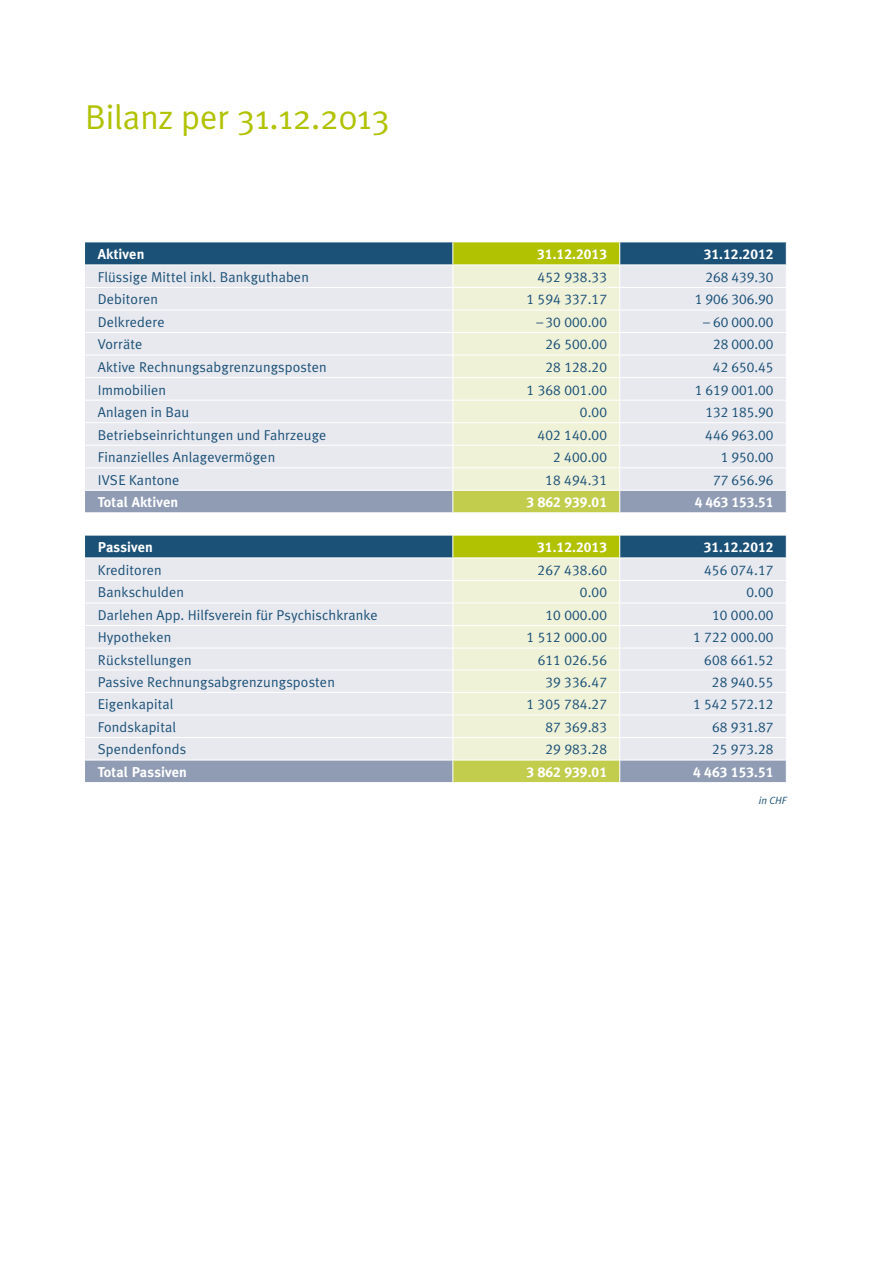
<style>
.page{position:relative;width:893px;height:1263px;background:#fff}
.page>*{position:absolute;margin:0;border:0;box-sizing:border-box;transform-origin:0 0}
.t1{font:34.5px "Meta Plus Normal";color:#b0c201}
.t2{font:14.25px "Meta Plus Normal";letter-spacing:.01em;color:#1b5177}
.t3{font:14.25px "Meta Plus Normal Caps";letter-spacing:.01em;color:#1b5177}
.t4{font:14.25px "Meta Plus Bold Caps";letter-spacing:.01em;color:#fff}
.t5{font:700 14.25px "Meta Plus";letter-spacing:.01em;color:#fff}
.t6{font:italic 10.5px "Meta Plus Normal";color:#1b5177}
</style>
<div class="page">
<svg style="left:85px;top:242px;width:702px;height:540px;background:#d7ddd9"></svg>
<h1 class="t1" style="left:85px;top:97px;width:306px">Bilanz per 31.12.2013</h1>
<p class="t5" style="left:98px;top:246px;width:48px">Aktiven</p>
<p class="t4" style="left:537px;top:246px;width:71px">31.12.2013</p>
<p class="t4" style="left:704px;top:246px;width:71px">31.12.2012</p>
<p class="t2" style="left:98px;top:269px;width:213px">Flüssige Mittel inkl. Bankguthaben</p>
<p class="t3" style="left:538px;top:269px;width:71px">452 938.33</p>
<p class="t3" style="left:705px;top:269px;width:70px">268 439.30</p>
<p class="t2" style="left:98px;top:291px;width:62px">Debitoren</p>
<p class="t3" style="left:526px;top:291px;width:82px">1 594 337.17</p>
<p class="t3" style="left:695px;top:291px;width:80px">1 906 306.90</p>
<p class="t2" style="left:98px;top:314px;width:68px">Delkredere</p>
<p class="t3" style="left:537px;top:314px;width:72px">– 30 000.00</p>
<p class="t3" style="left:703px;top:314px;width:72px">– 60 000.00</p>
<p class="t2" style="left:98px;top:336px;width:46px">Vorräte</p>
<p class="t3" style="left:545px;top:336px;width:63px">26 500.00</p>
<p class="t3" style="left:713px;top:336px;width:62px">28 000.00</p>
<p class="t2" style="left:98px;top:359px;width:231px">Aktive Rechnungsabgrenzungsposten</p>
<p class="t3" style="left:545px;top:359px;width:63px">28 128.20</p>
<p class="t3" style="left:713px;top:359px;width:62px">42 650.45</p>
<p class="t2" style="left:98px;top:381px;width:70px">Immobilien</p>
<p class="t3" style="left:527px;top:381px;width:82px">1 368 001.00</p>
<p class="t3" style="left:695px;top:381px;width:80px">1 619 001.00</p>
<p class="t2" style="left:98px;top:404px;width:93px">Anlagen in Bau</p>
<p class="t3" style="left:580px;top:404px;width:29px">0.00</p>
<p class="t3" style="left:706px;top:404px;width:69px">132 185.90</p>
<p class="t2" style="left:98px;top:426px;width:230px">Betriebseinrichtungen und Fahrzeuge</p>
<p class="t3" style="left:537px;top:426px;width:71px">402 140.00</p>
<p class="t3" style="left:705px;top:426px;width:70px">446 963.00</p>
<p class="t2" style="left:98px;top:449px;width:179px">Finanzielles Anlagevermögen</p>
<p class="t3" style="left:553px;top:449px;width:55px">2 400.00</p>
<p class="t3" style="left:721px;top:449px;width:54px">1 950.00</p>
<p class="t2" style="left:98px;top:471px;width:83px">IVSE Kantone</p>
<p class="t3" style="left:545px;top:471px;width:63px">18 494.31</p>
<p class="t3" style="left:713px;top:471px;width:62px">77 656.96</p>
<p class="t5" style="left:98px;top:494px;width:82px">Total Aktiven</p>
<p class="t4" style="left:527px;top:494px;width:82px">3 862 939.01</p>
<p class="t4" style="left:695px;top:494px;width:80px">4 463 153.51</p>
<p class="t5" style="left:98px;top:539px;width:57px">Passiven</p>
<p class="t4" style="left:537px;top:539px;width:71px">31.12.2013</p>
<p class="t4" style="left:704px;top:539px;width:71px">31.12.2012</p>
<p class="t2" style="left:98px;top:562px;width:65px">Kreditoren</p>
<p class="t3" style="left:538px;top:562px;width:71px">267 438.60</p>
<p class="t3" style="left:704px;top:562px;width:71px">456 074.17</p>
<p class="t2" style="left:98px;top:584px;width:88px">Bankschulden</p>
<p class="t3" style="left:580px;top:584px;width:29px">0.00</p>
<p class="t3" style="left:746px;top:584px;width:29px">0.00</p>
<p class="t2" style="left:98px;top:607px;width:282px">Darlehen App. Hilfsverein für Psychischkranke</p>
<p class="t3" style="left:545px;top:607px;width:63px">10 000.00</p>
<p class="t3" style="left:712px;top:607px;width:63px">10 000.00</p>
<p class="t2" style="left:98px;top:629px;width:75px">Hypotheken</p>
<p class="t3" style="left:527px;top:629px;width:82px">1 512 000.00</p>
<p class="t3" style="left:693px;top:629px;width:82px">1 722 000.00</p>
<p class="t2" style="left:98px;top:651px;width:95px">Rückstellungen</p>
<p class="t3" style="left:538px;top:651px;width:71px">611 026.56</p>
<p class="t3" style="left:704px;top:651px;width:71px">608 661.52</p>
<p class="t2" style="left:98px;top:674px;width:239px">Passive Rechnungsabgrenzungsposten</p>
<p class="t3" style="left:545px;top:674px;width:63px">39 336.47</p>
<p class="t3" style="left:712px;top:674px;width:63px">28 940.55</p>
<p class="t2" style="left:98px;top:696px;width:77px">Eigenkapital</p>
<p class="t3" style="left:526px;top:696px;width:82px">1 305 784.27</p>
<p class="t3" style="left:693px;top:696px;width:82px">1 542 572.12</p>
<p class="t2" style="left:98px;top:719px;width:80px">Fondskapital</p>
<p class="t3" style="left:545px;top:719px;width:63px">87 369.83</p>
<p class="t3" style="left:712px;top:719px;width:63px">68 931.87</p>
<p class="t2" style="left:98px;top:741px;width:90px">Spendenfonds</p>
<p class="t3" style="left:545px;top:741px;width:63px">29 983.28</p>
<p class="t3" style="left:712px;top:741px;width:63px">25 973.28</p>
<p class="t5" style="left:98px;top:764px;width:91px">Total Passiven</p>
<p class="t4" style="left:527px;top:764px;width:82px">3 862 939.01</p>
<p class="t4" style="left:693px;top:764px;width:82px">4 463 153.51</p>
<p class="t6" style="left:759px;top:794px;width:29px">in CHF</p>
</div>
